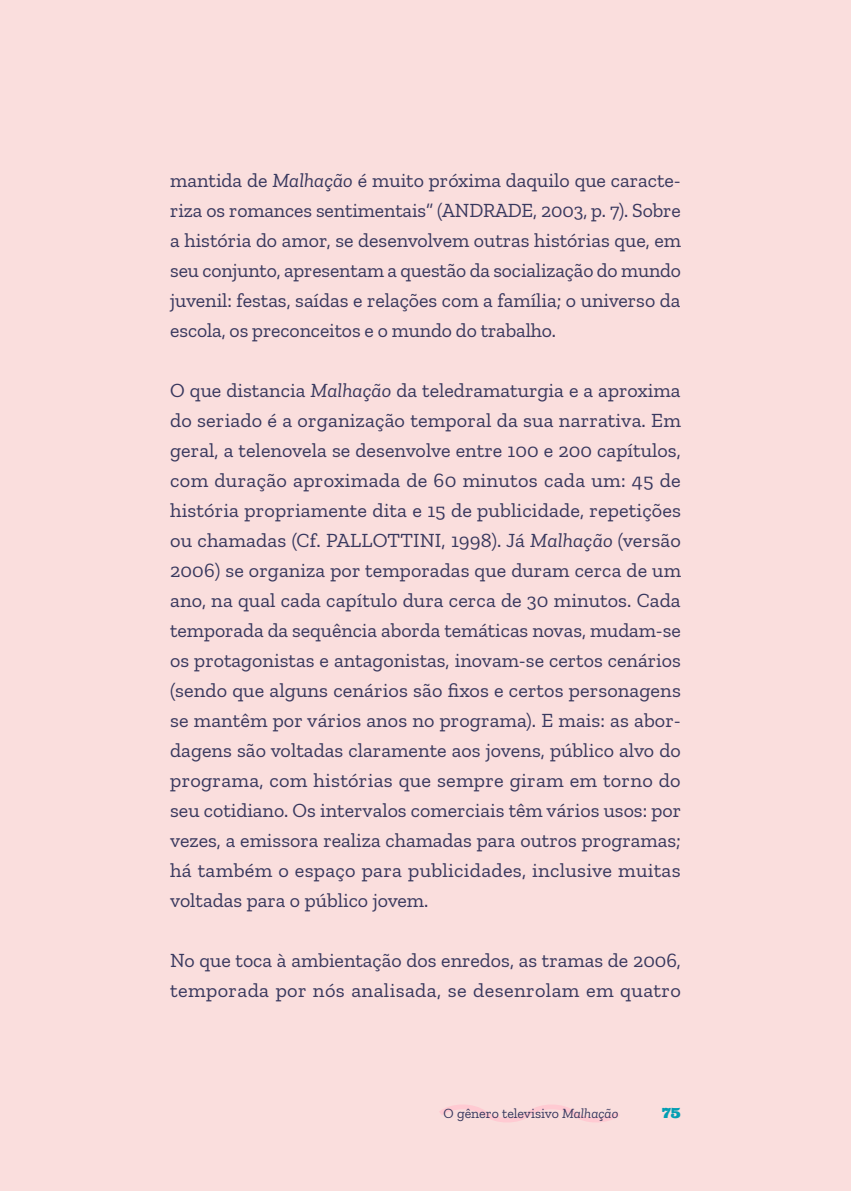
<style>
.page{position:relative;width:851px;height:1191px;background:#fff}
.page>*{position:absolute;margin:0;border:0;box-sizing:border-box;transform-origin:0 0}
.t1{font:20px/30px "Zilla Slab";color:#38385e;text-align:justify}
.t2{font:20px/30px "Zilla Slab";letter-spacing:.02em;color:#38385e}
.t3{font:14px "Zilla Slab";color:#38385e}
.t4{font:14px "Ultra";color:#039eb3}
.s1{font-style:italic}
</style>
<div class="page">
<div style="left:0;top:0;width:850px;height:1191px;background:#fadedd"></div>
<svg style="left:439px;top:1105px;width:181px;height:17px"></svg>
<p class="t1" style="left:170px;top:166px;width:512px">mantida de <span class="s1">Malhação</span> é muito próxima daquilo que caracte&shy;riza os romances sentimentais” (ANDRADE, 2003, p. 7). Sobre a história do amor, se desenvolvem outras histórias que, em seu conjunto, apresentam a questão da socialização do mundo juvenil: festas, saídas e relações com a família; o universo da escola, os preconceitos e o mundo do trabalho.</p>
<p class="t1" style="left:170px;top:376px;width:512px">O que distancia <span class="s1">Malhação</span> da teledramaturgia e a aproxima do seriado é a organização temporal da sua narrativa. Em geral, a telenovela se desenvolve entre 100 e 200 capítulos, com duração aproximada de 60 minutos cada um: 45 de história propriamente dita e 15 de publicidade, repetições ou chamadas (Cf. PALLOTTINI, 1998). Já <span class="s1">Malhação</span> (versão 2006) se organiza por temporadas que duram cerca de um ano, na qual cada capítulo dura cerca de 30 minutos. Cada temporada da sequência aborda temáticas novas, mudam-se os protagonistas e antagonistas, inovam-se certos cenários (sendo que alguns cenários são fixos e certos personagens se mantêm por vários anos no programa). E mais: as abor&shy;dagens são voltadas claramente aos jovens, público alvo do programa, com histórias que sempre giram em torno do seu cotidiano. Os intervalos comerciais têm vários usos: por vezes, a emissora realiza chamadas para outros programas; há também o espaço para publicidades, inclusive muitas voltadas para o público jovem.</p>
<p class="t2" style="left:170px;top:946px;width:512px">No que toca à ambientação dos enredos, as tramas de 2006, temporada por nós analisada, se desenrolam em quatro</p>
<p class="t3" style="left:443px;top:1105px;width:176px">O gênero televisivo <span class="s1">Malhação</span></p>
<p class="t4" style="left:662px;top:1103px;width:20px">75</p>
</div>
